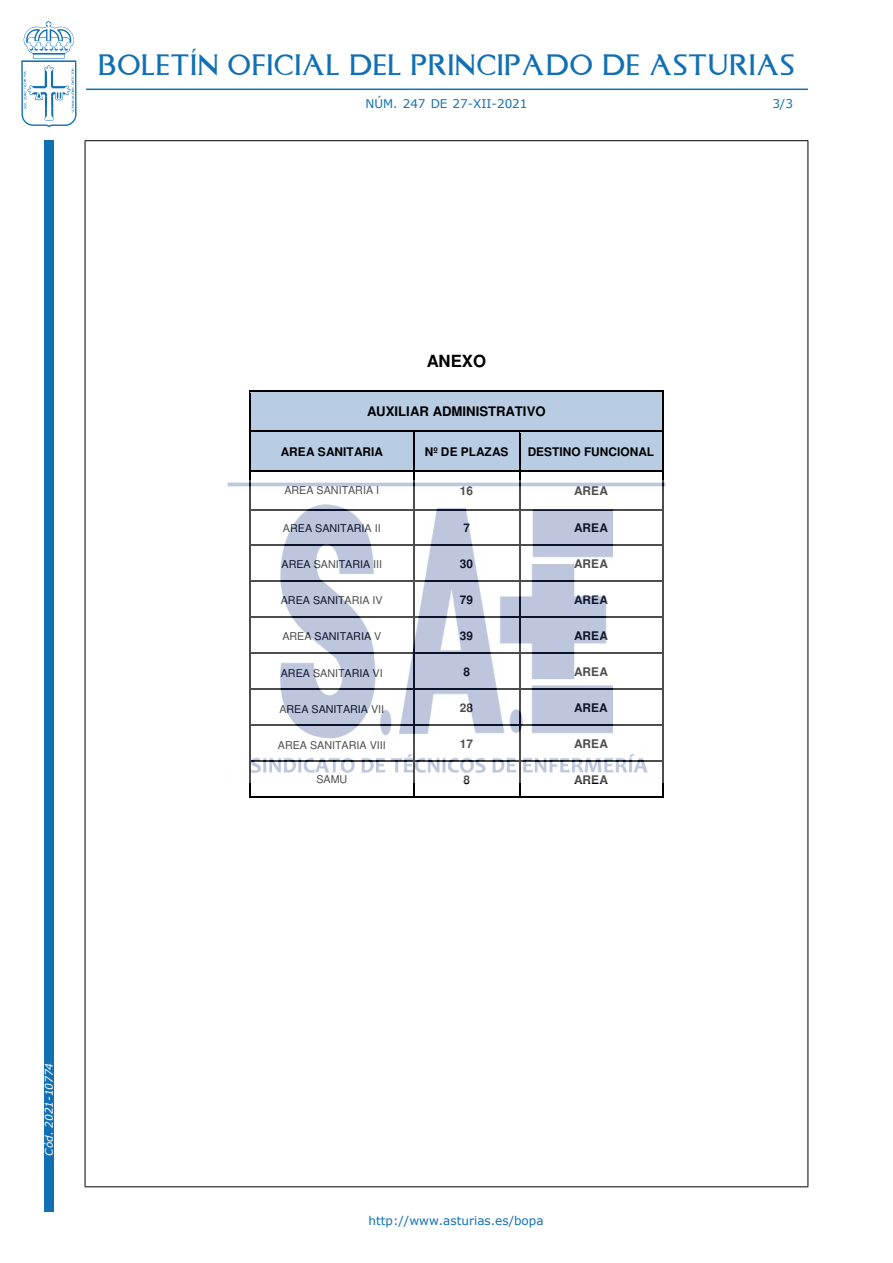
<style>
.page{position:relative;width:893px;height:1263px;background:#fff}
.page>*{position:absolute;margin:0;border:0;box-sizing:border-box;transform-origin:0 0}
.t1{font:24px "Asturica";letter-spacing:.05em;color:#1170b3}
.t2{font:700 16.8px "Helvetica";color:#000}
.t3{font:700 13.2px "Helvetica";letter-spacing:-.005em;color:#000}
.t4{font:12px "Verdana";color:#1170b3}
.t5{font:700 11.85px "Helvetica";color:#000}
.t6{font:10.8px "Helvetica";color:#000}
.t7{font:italic 10.5px "Verdana";color:#fff}
</style>
<div class="page">
<div style="left:44px;top:140px;width:10px;height:1072px;background:#1170b3"></div>
<svg style="left:21px;top:21px;width:56px;height:106px"></svg>
<hr style="left:86px;top:89px;width:722px;height:1px;background:#1170b3">
<hr style="left:85px;top:140px;width:723px;height:1px;background:#000">
<hr style="left:85px;top:1186px;width:723px;height:1px;background:#000">
<hr style="left:85px;top:141px;width:1px;height:1045px;background:#000">
<hr style="left:807px;top:141px;width:1px;height:1045px;background:#000">
<div style="left:251px;top:392px;width:411px;height:38px;background:#b8cce4"></div>
<hr style="left:251px;top:390px;width:411px;height:1px;background:#000">
<hr style="left:251px;top:391px;width:411px;height:1px;background:#000">
<hr style="left:250px;top:393px;width:1px;height:37px;background:#000">
<hr style="left:249px;top:393px;width:1px;height:37px;background:#000">
<hr style="left:663px;top:393px;width:1px;height:37px;background:#000">
<hr style="left:662px;top:393px;width:1px;height:37px;background:#000">
<div style="left:251px;top:432px;width:162px;height:38px;background:#b8cce4"></div>
<div style="left:415px;top:433px;width:104px;height:37px;background:#b8cce4"></div>
<div style="left:520px;top:433px;width:142px;height:37px;background:#b8cce4"></div>
<hr style="left:251px;top:430px;width:162px;height:1px;background:#000">
<hr style="left:251px;top:431px;width:162px;height:1px;background:#000">
<hr style="left:415px;top:430px;width:104px;height:1px;background:#000">
<hr style="left:415px;top:431px;width:104px;height:1px;background:#000">
<hr style="left:415px;top:432px;width:104px;height:1px;background:#b8cce4">
<hr style="left:521px;top:430px;width:141px;height:1px;background:#000">
<hr style="left:521px;top:431px;width:141px;height:1px;background:#000">
<hr style="left:521px;top:432px;width:141px;height:1px;background:#b8cce4">
<hr style="left:250px;top:433px;width:1px;height:37px;background:#000">
<hr style="left:249px;top:433px;width:1px;height:37px;background:#000">
<hr style="left:413px;top:433px;width:2px;height:37px;background:#000">
<hr style="left:519px;top:433px;width:1px;height:37px;background:#000">
<hr style="left:663px;top:433px;width:1px;height:37px;background:#000">
<hr style="left:662px;top:433px;width:1px;height:37px;background:#000">
<hr style="left:251px;top:470px;width:162px;height:1px;background:#000">
<hr style="left:415px;top:470px;width:104px;height:1px;background:#000">
<hr style="left:520px;top:470px;width:142px;height:1px;background:#000">
<hr style="left:250px;top:472px;width:1px;height:37px;background:#000">
<hr style="left:249px;top:472px;width:1px;height:37px;background:#000">
<hr style="left:413px;top:472px;width:2px;height:37px;background:#000">
<hr style="left:519px;top:472px;width:1px;height:37px;background:#000">
<hr style="left:663px;top:472px;width:1px;height:37px;background:#000">
<hr style="left:662px;top:472px;width:1px;height:37px;background:#000">
<hr style="left:250px;top:762px;width:1px;height:34px;background:#000">
<hr style="left:249px;top:762px;width:1px;height:34px;background:#000">
<hr style="left:251px;top:798px;width:162px;height:1px;background:#000">
<hr style="left:251px;top:796px;width:162px;height:1px;background:#000">
<hr style="left:413px;top:762px;width:2px;height:34px;background:#000">
<hr style="left:415px;top:798px;width:104px;height:1px;background:#000">
<hr style="left:415px;top:796px;width:104px;height:1px;background:#000">
<hr style="left:519px;top:762px;width:1px;height:34px;background:#000">
<hr style="left:521px;top:798px;width:141px;height:1px;background:#000">
<hr style="left:521px;top:796px;width:141px;height:1px;background:#000">
<hr style="left:663px;top:762px;width:1px;height:34px;background:#000">
<hr style="left:662px;top:762px;width:1px;height:34px;background:#000">
<img style="left:228px;top:480px;width:437px;height:303px">
<h1 class="t1" style="left:98px;top:49px;width:697px">BOLETÍN OFICIAL DEL PRINCIPADO DE ASTURIAS</h1>
<p class="t4" style="left:365px;top:95px;width:164px">núm. 247 de 27-xii-2021</p>
<p class="t4" style="left:772px;top:95px;width:22px">3/3</p>
<p class="t2" style="left:427px;top:352px;width:61px">ANEXO</p>
<p class="t3" style="left:367px;top:404px;width:180px">AUXILIAR ADMINISTRATIVO</p>
<p class="t5" style="left:281px;top:445px;width:104px">AREA SANITARIA</p>
<p class="t5" style="left:425px;top:445px;width:85px">Nº DE PLAZAS</p>
<p class="t5" style="left:528px;top:445px;width:128px">DESTINO FUNCIONAL</p>
<p class="t6" style="left:284px;top:484px;width:96px">AREA SANITARIA I</p>
<p class="t5" style="left:460px;top:484px;width:15px">16</p>
<p class="t5" style="left:574px;top:484px;width:35px">AREA</p>
<p class="t6" style="left:283px;top:522px;width:99px">AREA SANITARIA II</p>
<p class="t5" style="left:463px;top:521px;width:8px">7</p>
<p class="t5" style="left:574px;top:521px;width:35px">AREA</p>
<p class="t6" style="left:282px;top:558px;width:102px">AREA SANITARIA III</p>
<p class="t5" style="left:460px;top:557px;width:15px">30</p>
<p class="t5" style="left:574px;top:557px;width:35px">AREA</p>
<p class="t6" style="left:281px;top:594px;width:103px">AREA SANITARIA IV</p>
<p class="t5" style="left:460px;top:593px;width:15px">79</p>
<p class="t5" style="left:574px;top:593px;width:35px">AREA</p>
<p class="t6" style="left:282px;top:630px;width:100px">AREA SANITARIA V</p>
<p class="t5" style="left:460px;top:629px;width:15px">39</p>
<p class="t5" style="left:574px;top:629px;width:35px">AREA</p>
<p class="t6" style="left:281px;top:667px;width:103px">AREA SANITARIA VI</p>
<p class="t5" style="left:463px;top:665px;width:8px">8</p>
<p class="t5" style="left:574px;top:665px;width:35px">AREA</p>
<p class="t6" style="left:279px;top:703px;width:106px">AREA SANITARIA VII</p>
<p class="t5" style="left:460px;top:700px;width:15px">28</p>
<p class="t5" style="left:574px;top:700px;width:35px">AREA</p>
<p class="t6" style="left:278px;top:739px;width:109px">AREA SANITARIA VIII</p>
<p class="t5" style="left:460px;top:736px;width:15px">17</p>
<p class="t5" style="left:574px;top:736px;width:35px">AREA</p>
<p class="t6" style="left:316px;top:773px;width:32px">SAMU</p>
<p class="t5" style="left:463px;top:772px;width:8px">8</p>
<p class="t5" style="left:574px;top:772px;width:35px">AREA</p>
<p class="t7" style="left:42px;top:1155px;width:94px;rotate:-90deg">Cód. 2021-10774</p>
<p class="t4" style="left:369px;top:1212px;width:177px">http://www.asturias.es/bopa</p>
</div>
